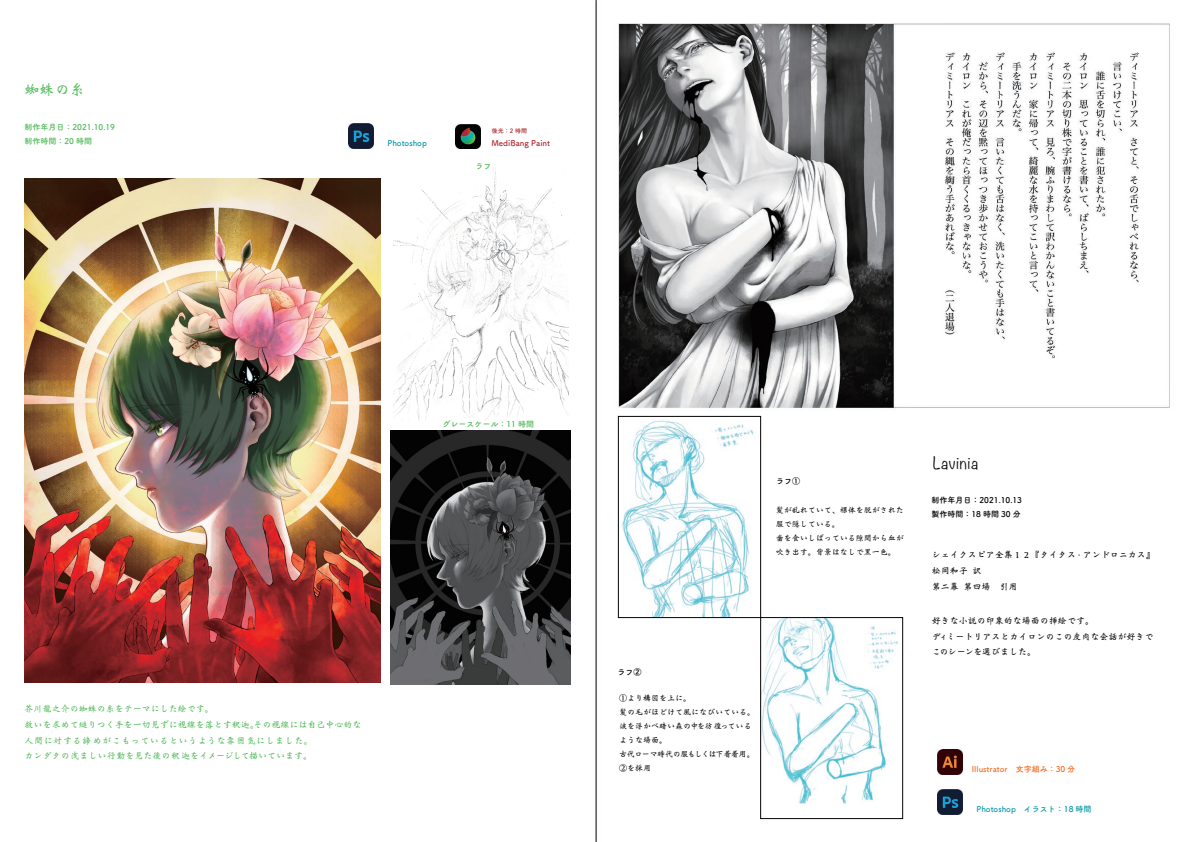
<style>
.page{position:relative;width:1191px;height:842px;background:#fff}
.page>*{position:absolute;margin:0;border:0;box-sizing:border-box;transform-origin:0 0}
.t1{font:300 15px "Noteworthy";letter-spacing:.06em;color:#030303}
.t2{font:700 15px "Weibei SC";color:#4fb957}
.t3{font:700 9px/15.8px "Weibei SC";color:#030303}
.t4{font:700 9px/15.8px "Weibei SC";letter-spacing:.06em;color:#4fb957}
.t5{font:700 9px/15.8px "Weibei SC";color:#4fb957}
.t6{font:700 8px/14px "Weibei SC";color:#030303}
.t7{font:8px/14px "Tsuku A Rd Gothic Std B";color:#4fb957}
.t8{font:8px/14px "Tsuku A Rd Gothic Std B";color:#030303}
.t9{font:8px "Tsuku A Rd Gothic Std B";color:#0999a7}
.t10{font:8px "Tsuku A Rd Gothic Std B";color:#f36d23}
.t11{font:8px "Tsuku A Rd Gothic Std B";color:#ae282e}
.t12{font:6px "Tsuku A Rd Gothic Std B";color:#ae282e}
</style>
<div class="page">
<img style="left:24px;top:179px;width:357px;height:504px">
<img style="left:349px;top:124px;width:24px;height:25px">
<img style="left:456px;top:124px;width:25px;height:25px">
<img style="left:391px;top:430px;width:180px;height:255px">
<img style="left:393px;top:169px;width:175px;height:251px">
<div style="left:495px;top:419px;width:77px;height:8px;background:#fff"></div>
<img style="left:617px;top:23px;width:553px;height:402px">
<img style="left:937px;top:789px;width:25px;height:25px">
<img style="left:937px;top:750px;width:25px;height:24px">
<img style="left:620px;top:418px;width:138px;height:198px">
<img style="left:762px;top:619px;width:136px;height:185px">
<div style="left:618px;top:416px;width:142px;height:202px;border:1px solid #060304"></div>
<div style="left:760px;top:617px;width:142px;height:202px;border:1px solid #060304"></div>
<hr style="left:596px;top:0;width:1px;height:842px;background:#231612">
<h1 class="t2" style="left:25px;top:81px;width:61px">蜘蛛の糸</h1>
<p class="t7" style="left:24px;top:120px;width:92px">制作年月日：2021.10.19制作時間：20 時間</p>
<p class="t9" style="left:387px;top:137px;width:41px">Photoshop</p>
<p class="t12" style="left:492px;top:126px;width:37px">後光：2時間</p>
<p class="t11" style="left:491px;top:137px;width:60px">MediBang Paint</p>
<p class="t7" style="left:475px;top:158px;width:17px">ラフ</p>
<p class="t7" style="left:442px;top:416px;width:93px">グレースケール：11 時間</p>
<p class="t5" style="left:25px;top:701px;width:338px">芥川龍之介の蜘蛛の糸をテーマにした絵です。<br>救いを求めて縋りつく手を一切見ずに視線を落とす釈迦その視線には自己中心的な</p>
<p class="t4" style="left:25px;top:717px;width:290px;text-indent:226px">。<br>人間に対する諦めがこもっているというような雰囲気にしました。カンダタの浅ましい行動を見た後の釈迦をイメージして描いています。</p>
<p class="t8" style="left:776px;top:474px;width:25px">ラフ1</p>
<p class="t6" style="left:775px;top:502px;width:129px">髪が乱れていて、裸体を脱がされた服で隠している。<br>歯を食いしばっている隙間から血が吹き出す。背景はなしで黒一色。</p>
<p class="t8" style="left:617px;top:664px;width:25px">ラフ2</p>
<p class="t6" style="left:619px;top:691px;width:137px">①より構図を上に。<br>髪の毛がほどけて風になびいている。涙を浮かべ暗い森の中を彷徨っているような場面。<br>古代ローマ時代の服もしくは下着着用。<br>②を採用</p>
<h1 class="t1" style="left:933px;top:450px;width:46px">Lavinia</h1>
<p class="t8" style="left:931px;top:493px;width:92px">制作年月日：2021.10.13製作時間：18 時間 30 分</p>
<p class="t3" style="left:972px;top:547px;width:184px;text-indent:-40px">シェイクスピア全集１２『タイタス · アンドロニカス『訳</p>
<p class="t3" style="left:963px;top:563px;width:55px;text-indent:-32px">松岡和子<br>第四場　引用</p>
<p class="t3" style="left:932px;top:578px;width:28px">第二幕</p>
<p class="t3" style="left:932px;top:612px;width:223px">好きな小説の印象的な場面の挿絵です。<br>ディミートリアスとカイロンのこの皮肉な会話が好きでこのシーンを選びました。</p>
<p class="t10" style="left:972px;top:762px;width:105px">Illustrator　文字組み：30 分</p>
<p class="t9" style="left:976px;top:802px;width:117px">Photoshop　イラスト：18 時間</p>
</div>
